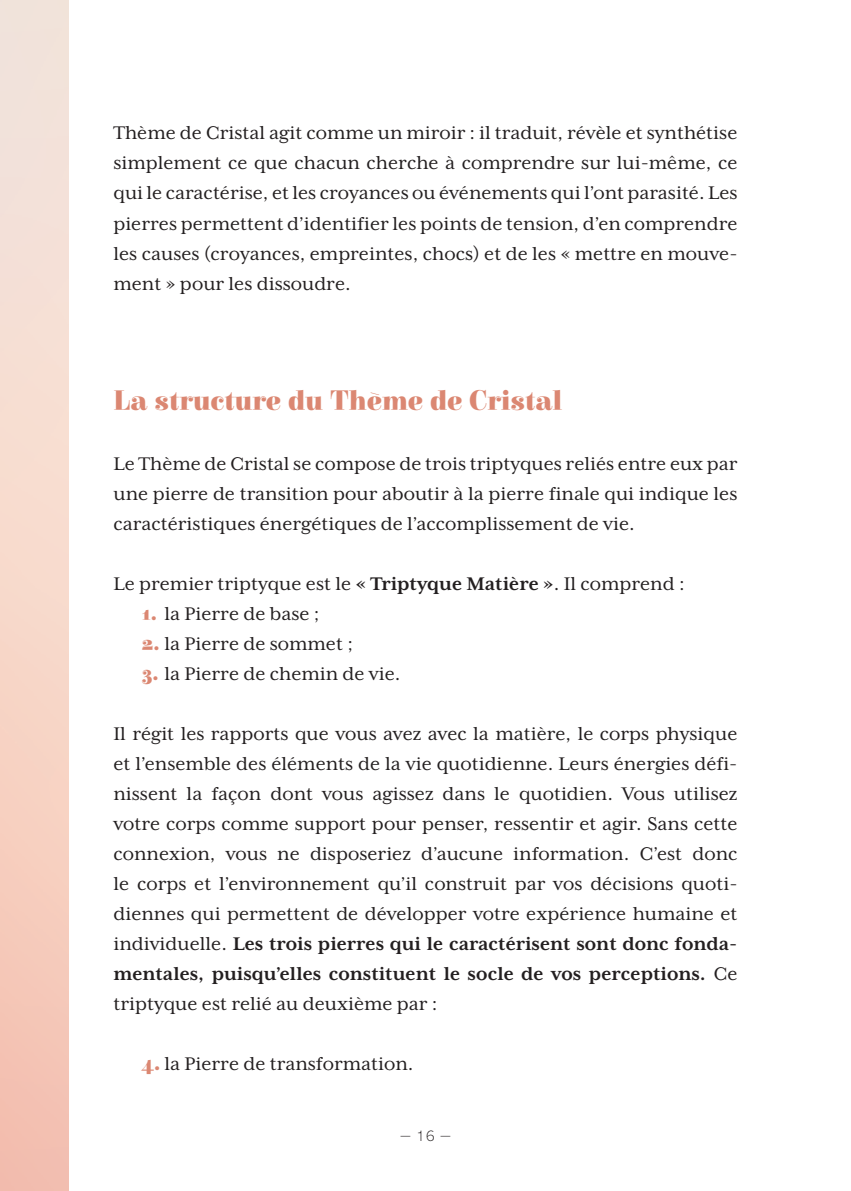
<style>
.page{position:relative;width:851px;height:1191px;background:#fff}
.page>*{position:absolute;margin:0;border:0;box-sizing:border-box;transform-origin:0 0}
.t1{font:900 28px "Elsie";color:#db8772}
.t2{font:21px/30px "Mrs Eaves XL Serif OT";color:#231f20;text-align:justify}
.t3{font:200 19px "Abadi MT Pro";color:#231f20}
.s1{font-weight:700}
.s2{font-family:"Elsie";font-weight:900;color:#db8772}
.s3{font-size:16px}
</style>
<div class="page">
<p class="t2" style="left:113px;top:118px;width:625px">Thème de Cristal agit comme un miroir : il traduit, révèle et synthétise simplement ce que chacun cherche à comprendre sur lui-même, ce qui le caractérise, et les croyances ou événements qui l’ont parasité. Les pierres permettent d’identifier les points de tension, d’en comprendre les causes (croyances, empreintes, chocs) et de les « mettre en mouve&shy;ment » pour les dissoudre.</p>
<h1 class="t1" style="left:113px;top:385px;width:450px">La structure du Thème de Cristal</h1>
<p class="t2" style="left:113px;top:448px;width:625px">Le Thème de Cristal se compose de trois triptyques reliés entre eux par une pierre de transition pour aboutir à la pierre finale qui indique les caractéristiques énergétiques de l’accomplissement de vie.</p>
<p class="t2" style="left:113px;top:568px;width:572px">Le premier triptyque est le <span class="s1">« Triptyque Matière »</span>. Il comprend :</p>
<p class="t2" style="left:142px;top:598px;width:179px"><span class="s2">1.</span> la Pierre de base ;</p>
<p class="t2" style="left:142px;top:628px;width:213px"><span class="s2">2.</span> la Pierre de sommet ;</p>
<p class="t2" style="left:142px;top:658px;width:260px"><span class="s2">3.</span> la Pierre de chemin de vie.</p>
<p class="t2" style="left:113px;top:718px;width:625px">Il régit les rapports que vous avez avec la matière, le corps physique et l’ensemble des éléments de la vie quotidienne. Leurs énergies défi&shy;nissent la façon dont vous agissez dans le quotidien. Vous utilisez votre corps comme support pour penser, ressentir et agir. Sans cette connexion, vous ne disposeriez d’aucune information. C’est donc le corps et l’environnement qu’il construit par vos décisions quoti&shy;diennes qui permettent de développer votre expérience humaine et individuelle. <span class="s1">Les trois pierres qui le caractérisent sont donc fonda&shy;mentales, puisqu’elles constituent le socle de vos perceptions.</span> Ce triptyque est relié au deuxième par :</p>
<p class="t2" style="left:142px;top:1048px;width:273px"><span class="s2">4.</span> la Pierre de transformation.</p>
<p class="t3" style="left:400px;top:1124px;width:51px">– <span class="s3">16</span> –</p>
</div>
